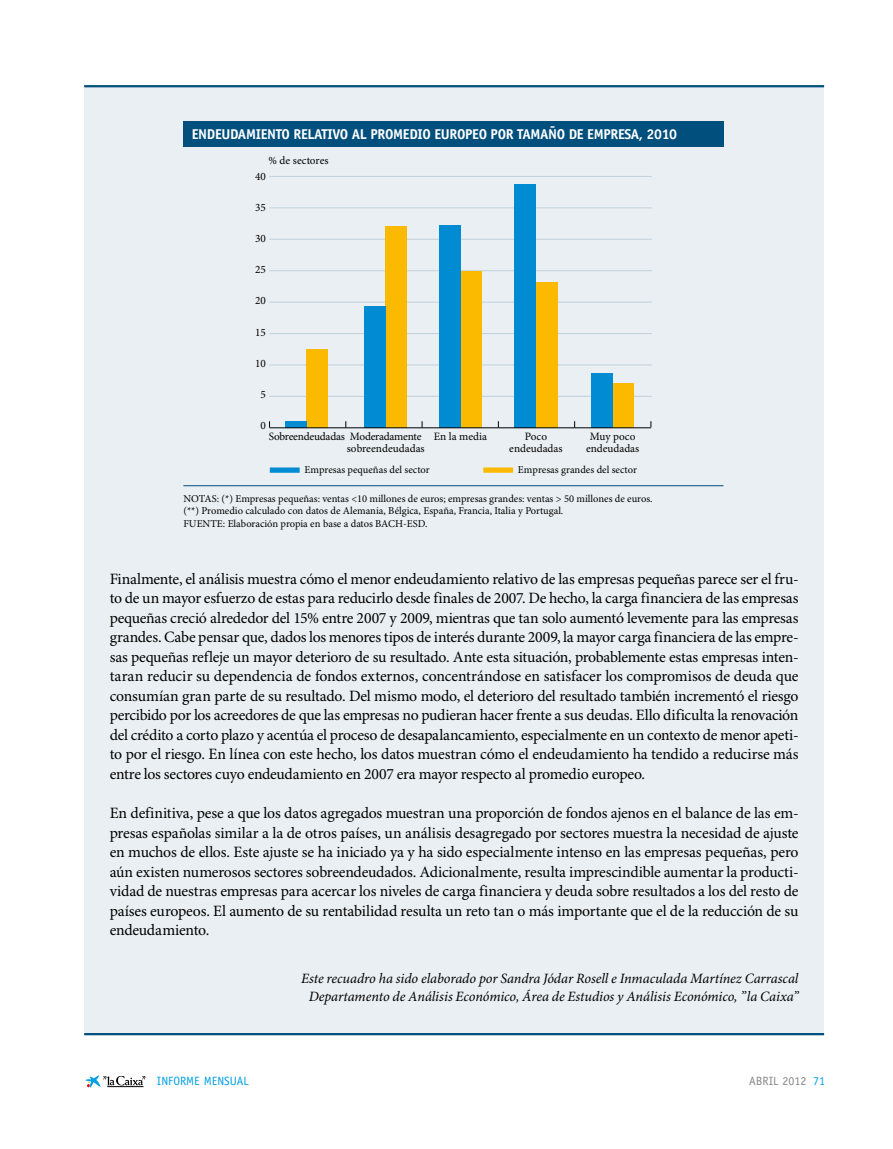
<style>
.page{position:relative;width:893px;height:1149px;background:#fff}
.page>*{position:absolute;margin:0;border:0;box-sizing:border-box;transform-origin:0 0}
.t1{font:15.75px/19.5px "Minion Pro";letter-spacing:-.015em;color:#000;text-align:justify}
.t2{font:italic 14.25px/18px "Minion Pro";letter-spacing:-.005em;color:#000;text-align:center}
.t3{font:700 14.25px "Officina Sans Std";letter-spacing:-.025em;color:#fff}
.t4{font:12px "Officina Sans Std";color:#009fe3}
.t5{font:12px "Officina Sans Std";color:#878787}
.t6{font:11.25px/12px "Minion Pro";color:#000;text-align:center}
.t7{font:11.25px/12px "Minion Pro";letter-spacing:-.02em;color:#000;text-align:right}
.t8{font:10.5px/12.6px "Minion Pro";color:#000}
.s1{color:#009fe3}
</style>
<div class="page">
<svg style="left:85px;top:1075px;width:60px;height:12px"></svg>
<div style="left:84px;top:85px;width:740px;height:949px;background:#e9eff3"></div>
<hr style="left:84px;top:1032px;width:740px;height:2px;background:#004f7c">
<hr style="left:84px;top:85px;width:740px;height:2px;background:#004f7c">
<div style="left:183px;top:121px;width:540px;height:26px;background:#004f7c"></div>
<hr style="left:183px;top:485px;width:540px;height:1px;background:#004f7c">
<div style="left:270px;top:467px;width:30px;height:5px;background:#008bd2"></div>
<div style="left:483px;top:467px;width:30px;height:5px;background:#fbba00"></div>
<hr style="left:269px;top:176px;width:383px;height:1px;background:#c1d2dc">
<hr style="left:269px;top:207px;width:383px;height:1px;background:#c1d2dc">
<hr style="left:269px;top:396px;width:383px;height:1px;background:#c1d2dc">
<hr style="left:269px;top:364px;width:383px;height:1px;background:#c1d2dc">
<hr style="left:269px;top:333px;width:383px;height:1px;background:#c1d2dc">
<hr style="left:269px;top:302px;width:383px;height:1px;background:#c1d2dc">
<hr style="left:269px;top:270px;width:383px;height:1px;background:#c1d2dc">
<hr style="left:269px;top:239px;width:383px;height:1px;background:#c1d2dc">
<div style="left:307px;top:349px;width:21px;height:78px;background:#fbba00"></div>
<div style="left:285px;top:421px;width:22px;height:6px;background:#008bd2"></div>
<div style="left:386px;top:226px;width:21px;height:201px;background:#fbba00"></div>
<div style="left:364px;top:306px;width:22px;height:121px;background:#008bd2"></div>
<div style="left:461px;top:271px;width:21px;height:156px;background:#fbba00"></div>
<div style="left:439px;top:225px;width:21px;height:202px;background:#008bd2"></div>
<div style="left:536px;top:282px;width:21px;height:145px;background:#fbba00"></div>
<div style="left:515px;top:185px;width:21px;height:242px;background:#008bd2"></div>
<div style="left:613px;top:383px;width:21px;height:44px;background:#fbba00"></div>
<div style="left:591px;top:373px;width:22px;height:54px;background:#008bd2"></div>
<hr style="left:269px;top:427px;width:382px;height:1px;background:#000">
<p class="t3" style="left:192px;top:125px;width:487px">ENDEUDAMIENTO RELATIVO AL PROMEDIO EUROPEO POR TAMAÑO DE EMPRESA, 2010</p>
<p class="t6" style="left:268px;top:155px;width:62px">% de sectores</p>
<p class="t6" style="left:255px;top:170px;width:12px">40</p>
<p class="t6" style="left:255px;top:202px;width:12px">35</p>
<p class="t6" style="left:255px;top:233px;width:12px">30</p>
<p class="t6" style="left:255px;top:264px;width:12px">25</p>
<p class="t6" style="left:255px;top:295px;width:12px">20</p>
<p class="t6" style="left:255px;top:326px;width:12px">15</p>
<p class="t6" style="left:255px;top:357px;width:12px">10</p>
<p class="t6" style="left:260px;top:389px;width:7px">5</p>
<p class="t6" style="left:260px;top:420px;width:7px">0</p>
<p class="t7" style="left:269px;top:431px;width:157px">Sobreendeudadas Moderadamente sobreendeudadas</p>
<p class="t6" style="left:434px;top:431px;width:55px">En la media</p>
<p class="t6" style="left:509px;top:431px;width:55px">Poco endeudadas</p>
<p class="t6" style="left:586px;top:431px;width:55px">Muy poco endeudadas</p>
<p class="t8" style="left:304px;top:463px;width:127px">Empresas pequeñas del sector</p>
<p class="t8" style="left:518px;top:463px;width:121px">Empresas grandes del sector</p>
<p class="t8" style="left:183px;top:492px;width:471px">NOTAS: (*) Empresas pequeñas: ventas &lt;10 millones de euros; empresas grandes: ventas &gt; 50 millones de euros. (**) Promedio calculado con datos de Alemania, Bélgica, España, Francia, Italia y Portugal.<br>FUENTE: Elaboración propia en base a datos BACH-ESD.</p>
<p class="t1" style="left:110px;top:569px;width:690px">Finalmente, el análisis muestra cómo el menor endeudamiento relativo de las empresas pequeñas parece ser el fru&shy;to de un mayor esfuerzo de estas para reducirlo desde finales de 2007. De hecho, la carga financiera de las empresas pequeñas creció alrededor del 15% entre 2007 y 2009, mientras que tan solo aumentó levemente para las empresas grandes. Cabe pensar que, dados los menores tipos de interés durante 2009, la mayor carga financiera de las empre&shy;sas pequeñas refleje un mayor deterioro de su resultado. Ante esta situación, probablemente estas empresas inten&shy;taran reducir su dependencia de fondos externos, concentrándose en satisfacer los compromisos de deuda que consumían gran parte de su resultado. Del mismo modo, el deterioro del resultado también incrementó el riesgo percibido por los acreedores de que las empresas no pudieran hacer frente a sus deudas. Ello dificulta la renovación del crédito a corto plazo y acentúa el proceso de desapalancamiento, especialmente en un contexto de menor apeti&shy;to por el riesgo. En línea con este hecho, los datos muestran cómo el endeudamiento ha tendido a reducirse más entre los sectores cuyo endeudamiento en 2007 era mayor respecto al promedio europeo.</p>
<p class="t1" style="left:110px;top:803px;width:690px">En definitiva, pese a que los datos agregados muestran una proporción de fondos ajenos en el balance de las em&shy;presas españolas similar a la de otros países, un análisis desagregado por sectores muestra la necesidad de ajuste en muchos de ellos. Este ajuste se ha iniciado ya y ha sido especialmente intenso en las empresas pequeñas, pero aún existen numerosos sectores sobreendeudados. Adicionalmente, resulta imprescindible aumentar la producti&shy;vidad de nuestras empresas para acercar los niveles de carga financiera y deuda sobre resultados a los del resto de países europeos. El aumento de su rentabilidad resulta un reto tan o más importante que el de la reducción de su endeudamiento.</p>
<p class="t2" style="left:301px;top:969px;width:499px">Este recuadro ha sido elaborado por Sandra Jódar Rosell e Inmaculada Martínez Carrascal<br>Departamento de Análisis Económico, Área de Estudios y Análisis Económico, ”la Caixa”</p>
<p class="t4" style="left:157px;top:1073px;width:93px">INFORME MENSUAL</p>
<p class="t5" style="left:749px;top:1073px;width:77px">ABRIL 2012 <span class="s1">71</span></p>
</div>
